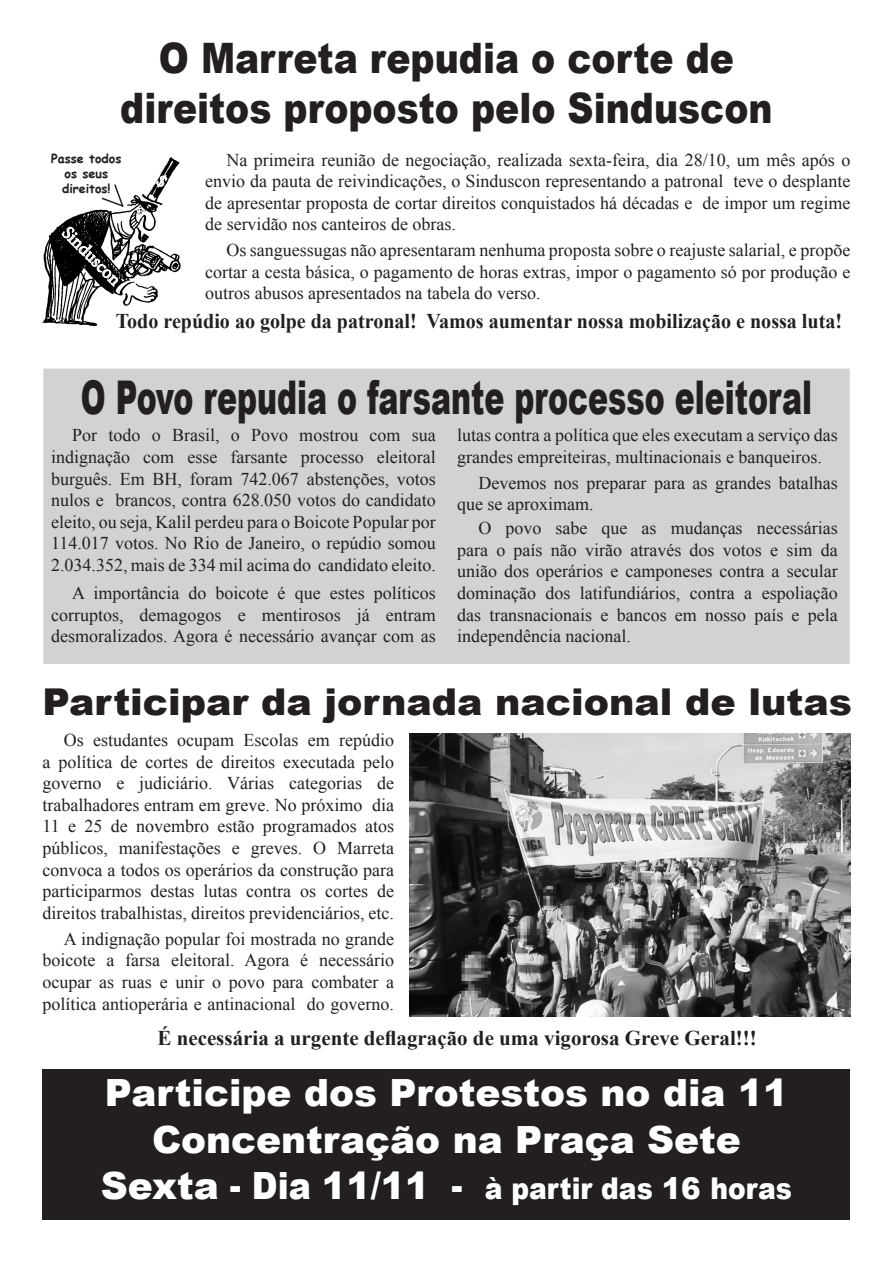
<style>
.page{position:relative;width:893px;height:1263px;background:#fff}
.page>*{position:absolute;margin:0;border:0;box-sizing:border-box;transform-origin:0 0}
.t1{font:900 46.5px "Arial";color:#231f20;scale:.65 1}
.t2{font:900 42px/50.4px "Arial";color:#231f20;text-align:center;scale:.86 1}
.t3{font:900 37.5px "Arial";color:#fff}
.t4{font:900 36.9px "Arial";color:#231f20}
.t5{font:900 30px "Arial";color:#fff;scale:.89 1}
.t6{font:700 21px "Times New Roman";color:#231f20;scale:.95 1}
.t7{font:700 21px "Times New Roman";color:#231f20}
.t8{font:18px/21.6px "Times New Roman";color:#231f20;text-align:justify}
.t9{font:18px "Minion Pro";color:#fff}
.t10{font:700 12.45px/14.9px "Comic Sans MS";color:#231f20;text-align:center}
.s1{font-size:37.5px}
</style>
<div class="page">
<div style="left:42px;top:367px;width:809px;height:298px;background:#d1d2d4;border:2px solid #fff"></div>
<div style="left:43px;top:1069px;width:807px;height:151px;background:#231f20"></div>
<img style="left:43px;top:157px;width:138px;height:170px">
<svg style="left:100px;top:183px;width:25px;height:26px"></svg>
<svg style="left:61px;top:226px;width:58px;height:61px;background:#494949"></svg>
<img style="left:410px;top:733px;width:440px;height:284px">
<svg style="left:155px;top:173px;width:14px;height:16px"></svg>
<p class="t2" style="left:120px;top:31px;width:760px">O Marreta repudia o corte de direitos proposto pelo Sinduscon</p>
<p class="t8" style="left:205px;top:148px;width:647px;text-indent:21px">Na primeira reunião de negociação, realizada sexta-feira, dia 28/10, um mês após o envio da pauta de reivindicações, o Sinduscon representando a patronal teve o desplante de apresentar proposta de cortar direitos conquistados há décadas e de impor um regime de servidão nos canteiros de obras.</p>
<p class="t8" style="left:205px;top:239px;width:647px;text-indent:21px">Os sanguessugas não apresentaram nenhuma proposta sobre o reajuste salarial, e propõe cortar a cesta básica, o pagamento de horas extras, impor o pagamento só por produção e outros abusos apresentados na tabela do verso.</p>
<p class="t10" style="left:51px;top:151px;width:72px">Passe todos os seus direitos!</p>
<p class="t9" style="left:74px;top:221px;width:76px;rotate:45deg">Sinduscon</p>
<p class="t6" style="left:116px;top:307px;width:766px">Todo repúdio ao golpe da patronal! Vamos aumentar nossa mobilização e nossa luta!</p>
<p class="t1" style="left:81px;top:363px;width:1126px">O Povo repudia o farsante processo eleitoral</p>
<p class="t8" style="left:457px;top:424px;width:382px">lutas contra a política que eles executam a serviço das grandes empreiteiras, multinacionais e banqueiros.</p>
<p class="t8" style="left:457px;top:472px;width:382px;text-indent:21px">Devemos nos preparar para as grandes batalhas que se aproximam.</p>
<p class="t8" style="left:457px;top:517px;width:382px;text-indent:21px">O povo sabe que as mudanças necessárias para o país não virão através dos votos e sim da união dos operários e camponeses contra a secular dominação dos latifundiários, contra a espoliação das transnacionais e bancos em nosso país e pela independência nacional.</p>
<p class="t8" style="left:51px;top:424px;width:386px;text-indent:21px">Por todo o Brasil, o Povo mostrou com sua indignação com esse farsante processo eleitoral burguês. Em BH, foram 742.067 abstenções, votos nulos e brancos, contra 628.050 votos do candidato eleito, ou seja, Kalil perdeu para o Boicote Popular por 114.017 votos. No Rio de Janeiro, o repúdio somou 2.034.352, mais de 334 mil acima do candidato eleito.</p>
<p class="t8" style="left:51px;top:582px;width:386px;text-indent:21px">A importância do boicote é que estes políticos corruptos, demagogos e mentirosos já entram desmoralizados. Agora é necessário avançar com as</p>
<p class="t4" style="left:43px;top:675px;width:811px">Participar da jornada nacional de lutas</p>
<p class="t8" style="left:43px;top:729px;width:353px;text-indent:21px">Os estudantes ocupam Escolas em repúdio a política de cortes de direitos executada pelo governo e judiciário. Várias categorias de trabalhadores entram em greve. No próximo dia 11 e 25 de novembro estão programados atos públicos, manifestações e greves. O Marreta convoca a todos os operários da construção para participarmos destas lutas contra os cortes de direitos trabalhistas, direitos previdenciários, etc.</p>
<p class="t8" style="left:43px;top:927px;width:353px;text-indent:21px">A indignação popular foi mostrada no grande boicote a farsa eleitoral. Agora é necessário ocupar as ruas e unir o povo para combater a política antioperária e antinacional do governo.</p>
<p class="t7" style="left:157px;top:1023px;width:601px">É necessária a urgente deflagração de uma vigorosa Greve Geral!!!</p>
<p class="t3" style="left:105px;top:1065px;width:685px">Participe dos Protestos no dia 11</p>
<p class="t3" style="left:152px;top:1112px;width:590px">Concentração na Praça Sete</p>
<p class="t5" style="left:101px;top:1167px;width:778px"><span class="s1">Sexta - Dia 11/11 -</span> à partir das 16 horas</p>
</div>
